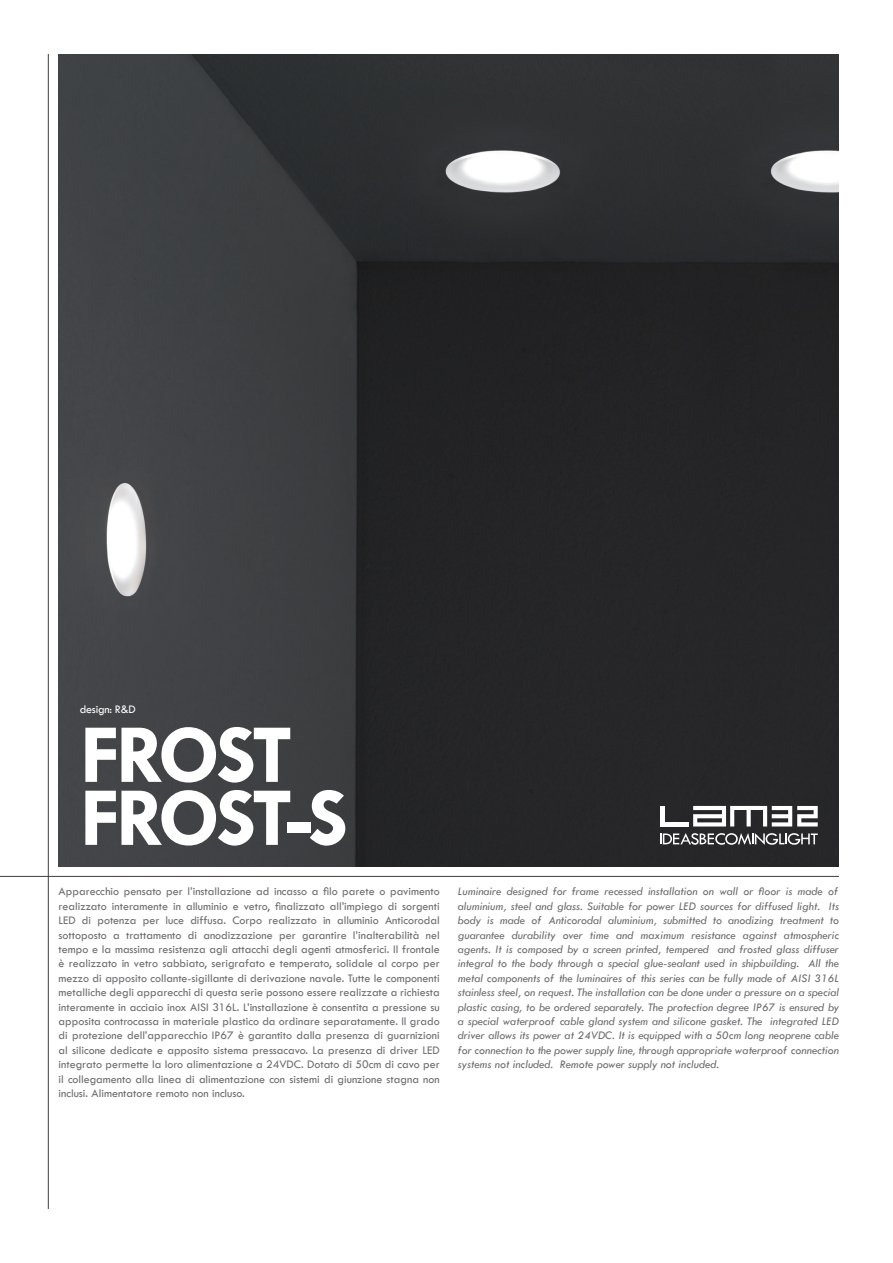
<style>
.page{position:relative;width:893px;height:1263px;background:#fff}
.page>*{position:absolute;margin:0;border:0;box-sizing:border-box;transform-origin:0 0}
.t1{font:700 84.45px "Tw Cen";letter-spacing:-.05em;color:#fff}
.t2{font:12px/14.4px "Tw Cen";color:#6c6d70;text-align:justify}
.t3{font:italic 12px/14.4px "Tw Cen";color:#6c6d70;text-align:justify}
.t4{font:12px "Tw Cen";letter-spacing:-.02em;color:#fff}
</style>
<div class="page">
<img style="left:59px;top:54px;width:780px;height:812px">
<hr style="left:0;top:876px;width:839px;height:1px;background:#3e3e3f">
<hr style="left:48px;top:54px;width:1px;height:1155px;background:#3e3e3f">
<hr style="left:660px;top:822px;width:29px;height:4px;background:#fff">
<hr style="left:660px;top:806px;width:4px;height:20px;background:#fff">
<svg style="left:693px;top:806px;width:125px;height:20px"></svg>
<svg style="left:660px;top:833px;width:158px;height:12px"></svg>
<p class="t4" style="left:80px;top:702px;width:57px">design: R&amp;D</p>
<p class="t1" style="left:80px;top:704px;width:214px">FROST</p>
<p class="t1" style="left:80px;top:767px;width:270px">FROST-S</p>
<p class="t2" style="left:59px;top:884px;width:383px">Apparecchio pensato per l’installazione ad incasso a filo parete o pavimento realizzato interamente in alluminio e vetro, finalizzato all’impiego di sorgenti LED di potenza per luce diffusa. Corpo realizzato in alluminio Anticorodal sottoposto a trattamento di anodizzazione per garantire l’inalterabilità nel tempo e la massima resistenza agli attacchi degli agenti atmosferici. Il frontale è realizzato in vetro sabbiato, serigrafato e temperato, solidale al corpo per mezzo di apposito collante-sigillante di derivazione navale. Tutte le componenti metalliche degli apparecchi di questa serie possono essere realizzate a richiesta interamente in acciaio inox AISI 316L. L’installazione è consentita a pressione su apposita controcassa in materiale plastico da ordinare separatamente. Il grado di protezione dell’apparecchio IP67 è garantito dalla presenza di guarnizioni al silicone dedicate e apposito sistema pressacavo. La presenza di driver LED integrato permette la loro alimentazione a 24VDC. Dotato di 50cm di cavo per il collegamento alla linea di alimentazione con sistemi di giunzione stagna non inclusi. Alimentatore remoto non incluso.</p>
<p class="t3" style="left:458px;top:884px;width:383px">Luminaire designed for frame recessed installation on wall or floor is made of aluminium, steel and glass. Suitable for power LED sources for diffused light. Its body is made of Anticorodal aluminium, submitted to anodizing treatment to guarantee durability over time and maximum resistance against atmospheric agents. It is composed by a screen printed, tempered and frosted glass diffuser integral to the body through a special glue-sealant used in shipbuilding. All the metal components of the luminaires of this series can be fully made of AISI 316L stainless steel, on request. The installation can be done under a pressure on a special plastic casing, to be ordered separately. The protection degree IP67 is ensured by a special waterproof cable gland system and silicone gasket. The integrated LED driver allows its power at 24VDC. It is equipped with a 50cm long neoprene cable for connection to the power supply line, through appropriate waterproof connection systems not included. Remote power supply not included.</p>
</div>
